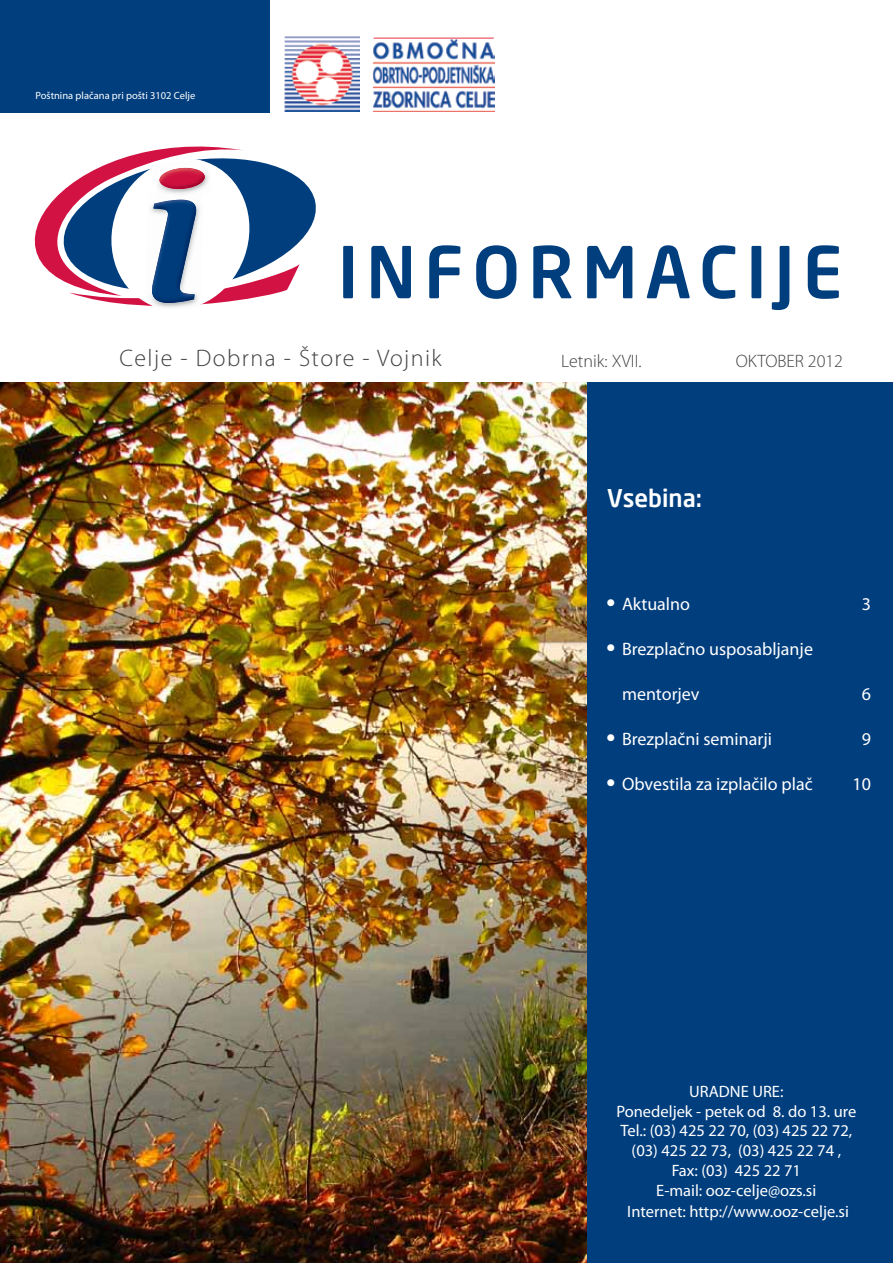
<style>
.page{position:relative;width:893px;height:1263px;background:#fff}
.page>*{position:absolute;margin:0;border:0;box-sizing:border-box;transform-origin:0 0}
.t1{font:70.5px "S Dmediu";letter-spacing:.11em;color:#003e7e}
.t2{font:300 40.5px "Myriad Pro";color:#fff}
.t3{font:300 24px "Myriad Pro";letter-spacing:.06em;color:#414042}
.t4{font:24px "S Dmediu";color:#fff}
.t5{font:18px "Myriad Pro";color:#fff}
.t6{font:300 18px "Myriad Pro";color:#414042}
.t7{font:16.5px/19.8px "Myriad Pro";color:#fff;text-align:center}
.t8{font:300 15px "Myriad Pro";color:#fff}
.t9{font:10.5px "Myriad Pro";color:#fff}
</style>
<div class="page">
<img style="left:0;top:382px;width:843px;height:881px">
<div style="left:587px;top:383px;width:306px;height:880px;background:#003e7e"></div>
<svg style="left:34px;top:146px;width:282px;height:162px"></svg>
<img style="left:153px;top:160px;width:54px;height:26px">
<img style="left:164px;top:168px;width:35px;height:2px">
<img style="left:156px;top:170px;width:56px;height:24px">
<img style="left:157px;top:193px;width:39px;height:4px">
<img style="left:163px;top:186px;width:39px;height:3px">
<img style="left:155px;top:170px;width:53px;height:16px">
<img style="left:159px;top:170px;width:46px;height:15px">
<div style="left:0;top:0;width:269px;height:112px;background:#003e7e"></div>
<img style="left:284px;top:37px;width:75px;height:74px">
<img style="left:373px;top:40px;width:121px;height:71px">
<hr style="left:374px;top:38px;width:120px;height:1px;background:#e73142">
<p class="t9" style="left:35px;top:89px;width:161px">Poštnina plačana pri pošti 3102 Celje</p>
<h1 class="t1" style="left:338px;top:233px;width:507px">INFORMACIJE</h1>
<h3 class="t3" style="left:120px;top:345px;width:324px">Celje - Dobrna - Štore - Vojnik</h3>
<p class="t6" style="left:561px;top:351px;width:82px">Letnik: XVII.</p>
<p class="t6" style="left:736px;top:351px;width:109px">OKTOBER 2012</p>
<h3 class="t4" style="left:607px;top:485px;width:97px">Vsebina:</h3>
<p class="t5" style="left:607px;top:593px;width:85px">● Aktualno</p>
<p class="t5" style="left:862px;top:593px;width:11px">3</p>
<p class="t5" style="left:607px;top:638px;width:207px">● Brezplačno usposabljanje</p>
<p class="t5" style="left:622px;top:683px;width:79px">mentorjev</p>
<p class="t5" style="left:862px;top:683px;width:11px">6</p>
<p class="t5" style="left:607px;top:728px;width:166px">● Brezplačni seminarji</p>
<p class="t5" style="left:862px;top:728px;width:11px">9</p>
<p class="t5" style="left:607px;top:773px;width:207px">● Obvestila za izplačilo plač</p>
<p class="t5" style="left:852px;top:773px;width:20px">10</p>
<p class="t7" style="left:616px;top:1081px;width:241px">URADNE URE:<br>Ponedeljek - petek od 8. do 13. ure<br>Tel.: (03) 425 22 70, (03) 425 22 72, (03) 425 22 73, (03) 425 22 74 ,<br>Fax: (03) 425 22 71<br>E-mail: ooz-celje@ozs.si</p>
<p class="t7" style="left:627px;top:1202px;width:223px">Internet: http://www.ooz-celje.si</p>
<p class="t8" style="left:719px;top:1212px;width:91px">OKTOBER 2012</p>
<h2 class="t2" style="left:835px;top:1197px;width:21px">1</h2>
</div>
